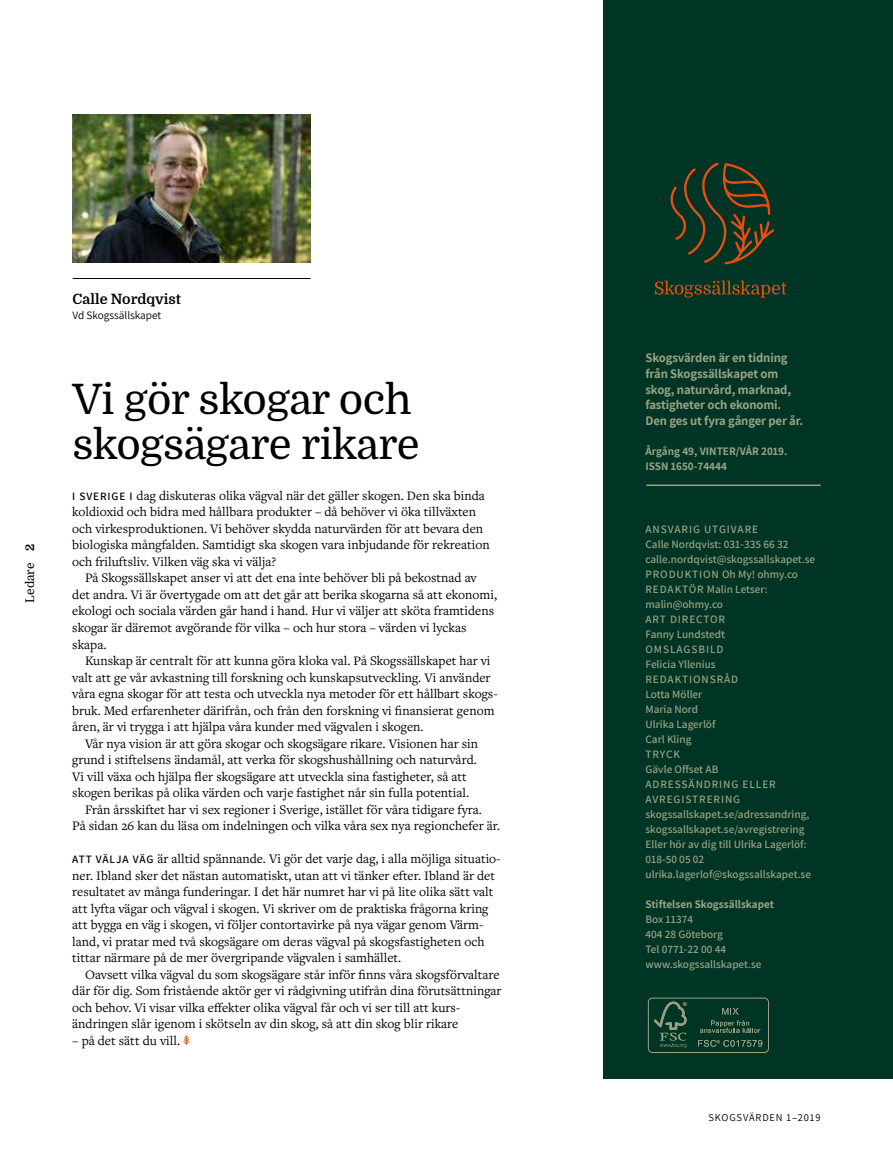
<style>
.page{position:relative;width:893px;height:1149px;background:#fff}
.page>*{position:absolute;margin:0;border:0;box-sizing:border-box;transform-origin:0 0}
.t1{font:42px/45px "Domine";letter-spacing:-.015em;color:#000}
.t2{font:700 14.25px "Domine";color:#000}
.t3{font:13.5px/16.5px "Freight Text Pro";color:#000}
.t4{font:700 12.75px/15.8px "Assistant";letter-spacing:-.01em;color:#97a283}
.t5{font:12px "Domine";color:#000}
.t6{font:600 11.25px/15px "Assistant";color:#97a283}
.t7{font:700 11.25px/15px "Assistant";color:#97a283}
.t8{font:11.25px "Assistant";color:#000}
.t9{font:10.5px "Assistant";letter-spacing:.08em;color:#000}
.s1{font-weight:700}
.s2{font-family:"Assistant";font-weight:600;font-size:11.25px}
</style>
<div class="page">
<div style="left:604px;top:0;width:289px;height:1077px;background:#003425"></div>
<svg style="left:670px;top:162px;width:104px;height:102px"></svg>
<svg style="left:655px;top:280px;width:132px;height:17px"></svg>
<svg style="left:183px;top:1035px;width:6px;height:9px"></svg>
<hr style="left:646px;top:484px;width:175px;height:2px;background:#97a283">
<img style="left:72px;top:114px;width:238px;height:148px">
<hr style="left:73px;top:278px;width:237px;height:1px;background:#000">
<div style="left:648px;top:997px;width:121px;height:55px;border:1px solid #97a283;border-radius:4px"></div>
<svg style="left:654px;top:1001px;width:33px;height:46px"></svg>
<svg style="left:700px;top:1008px;width:60px;height:24px"></svg>
<svg style="left:698px;top:1040px;width:64px;height:6px"></svg>
<p class="t5" style="left:23px;top:602px;width:61px;rotate:-90deg">Ledare <span class="s1">2</span></p>
<p class="t2" style="left:73px;top:291px;width:110px">Calle Nordqvist</p>
<p class="t8" style="left:73px;top:307px;width:90px">Vd Skogssällskapet</p>
<h1 class="t1" style="left:72px;top:377px;width:349px">Vi gör skogar och skogsägare rikare</h1>
<p class="t3" style="left:72px;top:486px;width:419px"><span class="s2">I SVERIGE I</span> dag diskuteras olika vägval när det gäller skogen. Den ska binda koldioxid och bidra med hållbara produkter – då behöver vi öka tillväxten och virkesproduktionen. Vi behöver skydda naturvärden för att bevara den biologiska mångfalden. Samtidigt ska skogen vara inbjudande för rekreation och friluftsliv. Vilken väg ska vi välja?</p>
<p class="t3" style="left:72px;top:569px;width:426px;text-indent:13px">På Skogssällskapet anser vi att det ena inte behöver bli på bekostnad av det andra. Vi är övertygade om att det går att berika skogarna så att ekonomi, ekologi och sociala värden går hand i hand. Hur vi väljer att sköta framtidens skogar är däremot avgörande för vilka – och hur stora – värden vi lyckas skapa.</p>
<p class="t3" style="left:72px;top:651px;width:427px;text-indent:13px">Kunskap är centralt för att kunna göra kloka val. På Skogssällskapet har vi valt att ge vår avkastning till forskning och kunskapsutveckling. Vi använder våra egna skogar för att testa och utveckla nya metoder för ett hållbart skogs&shy;bruk. Med erfarenheter därifrån, och från den forskning vi finansierat genom åren, är vi trygga i att hjälpa våra kunder med vägvalen i skogen.</p>
<p class="t3" style="left:85px;top:734px;width:395px">Vår nya vision är att göra skogar och skogsägare rikare. Visionen har sin</p>
<p class="t3" style="left:72px;top:750px;width:406px">grund i stiftelsens ändamål, att verka för skogshushållning och naturvård.</p>
<p class="t3" style="left:72px;top:767px;width:396px">Vi vill växa och hjälpa fler skogsägare att utveckla sina fastigheter, så att</p>
<p class="t3" style="left:72px;top:783px;width:398px">skogen berikas på olika värden och varje fastighet når sin fulla potential.</p>
<p class="t3" style="left:85px;top:800px;width:398px">Från årsskiftet har vi sex regioner i Sverige, istället för våra tidigare fyra.</p>
<p class="t3" style="left:72px;top:816px;width:429px">På sidan 26 kan du läsa om indelningen och vilka våra sex nya regionchefer är.</p>
<p class="t3" style="left:72px;top:849px;width:430px"><span class="s2">ATT VÄLJA VÄG</span> är alltid spännande. Vi gör det varje dag, i alla möjliga situatio&shy;ner. Ibland sker det nästan automatiskt, utan att vi tänker efter. Ibland är det resultatet av många funderingar. I det här numret har vi på lite olika sätt valt att lyfta vägar och vägval i skogen. Vi skriver om de praktiska frågorna kring att bygga en väg i skogen, vi följer contortavirke på nya vägar genom Värm&shy;land, vi pratar med två skogsägare om deras vägval på skogsfastigheten och tittar närmare på de mer övergripande vägvalen i samhället.</p>
<p class="t3" style="left:72px;top:965px;width:431px;text-indent:13px">Oavsett vilka vägval du som skogsägare står inför finns våra skogsförvaltare där för dig. Som fristående aktör ger vi rådgivning utifrån dina förutsättningar och behov. Vi visar vilka effekter olika vägval får och vi ser till att kurs&shy;ändringen slår igenom i skötseln av din skog, så att din skog blir rikare</p>
<p class="t3" style="left:72px;top:1031px;width:109px">– på det sätt du vill.</p>
<p class="t4" style="left:645px;top:349px;width:159px">Skogsvärden är en tidning från Skogssällskapet om skog, naturvård, marknad, fastigheter och ekonomi.<br>Den ges ut fyra gånger per år.</p>
<p class="t7" style="left:645px;top:443px;width:143px">Årgång 49, VINTER/VÅR 2019.<br>ISSN 1650-74444</p>
<p class="t6" style="left:645px;top:520px;width:171px">ANSVARIG UTGIVARE<br>Calle Nordqvist: 031-335 66 32 calle.nordqvist@skogssallskapet.se<br>PRODUKTION Oh My! ohmy.co<br>REDAKTÖR Malin Letser: malin@ohmy.co<br>ART DIRECTOR<br>Fanny Lundstedt<br>OMSLAGSBILD<br>Felicia Yllenius<br>REDAKTIONSRÅD<br>Lotta Möller<br>Maria Nord<br>Ulrika Lagerlöf<br>Carl Kling<br>TRYCK<br>Gävle Offset AB<br>ADRESSÄNDRING ELLER<br>AVREGISTRERING skogssallskapet.se/adressandring, skogssallskapet.se/avregistrering<br>Eller hör av dig till Ulrika Lagerlöf:<br>018-50 05 02 ulrika.lagerlof@skogssallskapet.se</p>
<p class="t7" style="left:645px;top:895px;width:130px">Stiftelsen Skogssällskapet</p>
<p class="t6" style="left:645px;top:910px;width:118px">Box 11374<br>404 28 Göteborg<br>Tel 0771-22 00 44 www.skogssallskapet.se</p>
<p class="t9" style="left:708px;top:1109px;width:114px">SKOGSVÄRDEN 1–2019</p>
</div>
